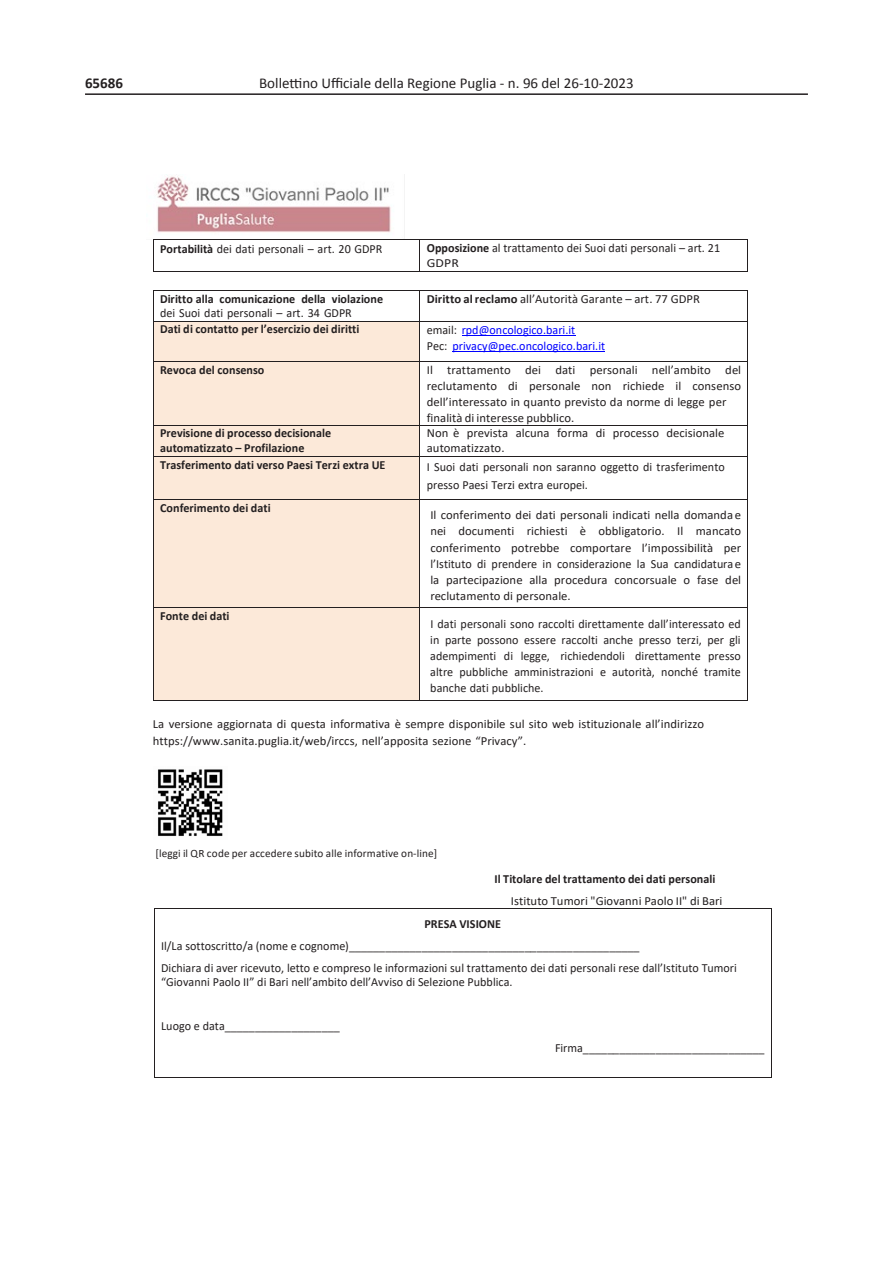
<style>
.page{position:relative;width:893px;height:1263px;background:#fff}
.page>*{position:absolute;margin:0;border:0;box-sizing:border-box;transform-origin:0 0}
.t1{font:15px "Calibri";color:#231f20}
.t2{font:700 15px "Calibri";color:#231f20}
.t3{font:12.45px/16px "Calibri";letter-spacing:.005em;color:#231f20}
.t4{font:700 12.45px/14.5px "Calibri";letter-spacing:.005em;color:#231f20}
.t5{font:12.45px/16px "Calibri";color:#00f}
.t6{font:11.25px "Calibri";letter-spacing:.01em;color:#231f20}
.s1{font-weight:700}
.s2{font-weight:400}
.s3{color:#231f20}
</style>
<div class="page">
<hr style="left:85px;top:93px;width:723px;height:2px;background:#231f20">
<img style="left:157px;top:175px;width:248px;height:64px">
<hr style="left:153px;top:239px;width:267px;height:1px;background:#231f20">
<hr style="left:420px;top:239px;width:327px;height:1px;background:#231f20">
<hr style="left:153px;top:240px;width:1px;height:31px;background:#231f20">
<hr style="left:153px;top:271px;width:267px;height:1px;background:#231f20">
<hr style="left:420px;top:240px;width:1px;height:31px;background:#231f20">
<hr style="left:420px;top:271px;width:327px;height:1px;background:#231f20">
<hr style="left:747px;top:240px;width:1px;height:31px;background:#231f20">
<hr style="left:153px;top:290px;width:267px;height:1px;background:#231f20">
<hr style="left:420px;top:290px;width:327px;height:1px;background:#231f20">
<hr style="left:153px;top:290px;width:1px;height:31px;background:#231f20">
<hr style="left:420px;top:290px;width:1px;height:31px;background:#231f20">
<hr style="left:747px;top:290px;width:1px;height:31px;background:#231f20">
<div style="left:153px;top:322px;width:267px;height:40px;background:#fce9d9"></div>
<hr style="left:462px;top:335px;width:113px;height:1px;background:#00f">
<hr style="left:452px;top:351px;width:153px;height:1px;background:#00f">
<hr style="left:153px;top:321px;width:267px;height:1px;background:#231f20">
<hr style="left:420px;top:321px;width:327px;height:1px;background:#231f20">
<hr style="left:153px;top:322px;width:1px;height:40px;background:#231f20">
<hr style="left:420px;top:322px;width:1px;height:40px;background:#231f20">
<hr style="left:747px;top:322px;width:1px;height:40px;background:#231f20">
<div style="left:153px;top:362px;width:267px;height:63px;background:#fce9d9"></div>
<hr style="left:153px;top:362px;width:267px;height:1px;background:#231f20">
<hr style="left:420px;top:362px;width:327px;height:1px;background:#231f20">
<hr style="left:153px;top:362px;width:1px;height:63px;background:#231f20">
<hr style="left:420px;top:362px;width:1px;height:63px;background:#231f20">
<hr style="left:747px;top:362px;width:1px;height:63px;background:#231f20">
<div style="left:153px;top:425px;width:267px;height:31px;background:#fce9d9"></div>
<hr style="left:153px;top:425px;width:267px;height:1px;background:#231f20">
<hr style="left:420px;top:425px;width:327px;height:1px;background:#231f20">
<hr style="left:153px;top:425px;width:1px;height:31px;background:#231f20">
<hr style="left:420px;top:425px;width:1px;height:31px;background:#231f20">
<hr style="left:747px;top:425px;width:1px;height:31px;background:#231f20">
<div style="left:153px;top:457px;width:267px;height:42px;background:#fce9d9"></div>
<hr style="left:153px;top:456px;width:267px;height:1px;background:#231f20">
<hr style="left:420px;top:456px;width:327px;height:1px;background:#231f20">
<hr style="left:153px;top:457px;width:1px;height:42px;background:#231f20">
<hr style="left:420px;top:457px;width:1px;height:42px;background:#231f20">
<hr style="left:747px;top:457px;width:1px;height:42px;background:#231f20">
<div style="left:153px;top:500px;width:267px;height:108px;background:#fce9d9"></div>
<hr style="left:153px;top:499px;width:267px;height:1px;background:#231f20">
<hr style="left:420px;top:499px;width:327px;height:1px;background:#231f20">
<hr style="left:153px;top:500px;width:1px;height:108px;background:#231f20">
<hr style="left:420px;top:500px;width:1px;height:108px;background:#231f20">
<hr style="left:747px;top:500px;width:1px;height:108px;background:#231f20">
<div style="left:153px;top:608px;width:267px;height:92px;background:#fce9d9"></div>
<hr style="left:153px;top:608px;width:267px;height:1px;background:#231f20">
<hr style="left:420px;top:608px;width:327px;height:1px;background:#231f20">
<hr style="left:153px;top:608px;width:1px;height:92px;background:#231f20">
<hr style="left:153px;top:700px;width:267px;height:1px;background:#231f20">
<hr style="left:420px;top:608px;width:1px;height:92px;background:#231f20">
<hr style="left:420px;top:700px;width:327px;height:1px;background:#231f20">
<hr style="left:747px;top:608px;width:1px;height:92px;background:#231f20">
<hr style="left:155px;top:908px;width:616px;height:1px;background:#231f20">
<hr style="left:154px;top:909px;width:1px;height:168px;background:#231f20">
<hr style="left:155px;top:1077px;width:616px;height:1px;background:#231f20">
<hr style="left:771px;top:909px;width:1px;height:168px;background:#231f20">
<img style="left:158px;top:769px;width:65px;height:67px">
<p class="t2" style="left:85px;top:72px;width:40px">65686</p>
<p class="t1" style="left:259px;top:74px;width:376px">Bollettino Ufficiale della Regione Puglia - n. 96 del 26-10-2023</p>
<p class="t3" style="left:160px;top:240px;width:224px"><span class="s1">Portabilità</span> dei dati personali – art. 20 GDPR</p>
<p class="t3" style="left:427px;top:241px;width:295px;line-height:14.4px"><span class="s1">Opposizione</span> al trattamento dei Suoi dati personali – art. 21<br>GDPR</p>
<p class="t4" style="left:160px;top:291px;width:225px">Diritto alla comunicazione della violazione <span class="s2">dei Suoi dati personali – art. 34 GDPR</span></p>
<p class="t3" style="left:427px;top:290px;width:275px"><span class="s1">Diritto al reclamo</span> all’Autorità Garante – art. 77 GDPR</p>
<p class="t4" style="left:160px;top:322px;width:201px">Dati di contatto per l’esercizio dei diritti</p>
<p class="t5" style="left:427px;top:321px;width:180px"><span class="s3">email:</span> rpd@oncologico.bari.it<br><span class="s3">Pec:</span> privacy@pec.oncologico.bari.it</p>
<p class="t4" style="left:160px;top:363px;width:106px">Revoca del consenso</p>
<p class="t3" style="left:427px;top:362px;width:316px">Il trattamento dei dati personali nell’ambito del reclutamento di personale non richiede il consenso dell’interessato in quanto previsto da norme di legge per finalità di interesse pubblico.</p>
<p class="t4" style="left:160px;top:425px;width:172px;line-height:15.1px">Previsione di processo decisionale automatizzato – Profilazione</p>
<p class="t3" style="left:427px;top:425px;width:299px;line-height:15.3px">Non è prevista alcuna forma di processo decisionale automatizzato.</p>
<p class="t4" style="left:160px;top:457px;width:227px">Trasferimento dati verso Paesi Terzi extra UE</p>
<p class="t3" style="left:427px;top:457px;width:300px;line-height:18.3px">I Suoi dati personali non saranno oggetto di trasferimento presso Paesi Terzi extra europei.</p>
<p class="t4" style="left:160px;top:500px;width:112px">Conferimento dei dati</p>
<p class="t3" style="left:430px;top:507px;width:312px;text-align:justify">Il conferimento dei dati personali indicati nella domanda e nei documenti richiesti è obbligatorio. Il mancato conferimento potrebbe comportare l’impossibilità per l’Istituto di prendere in considerazione la Sua candidatura e la partecipazione alla procedura concorsuale o fase del reclutamento di personale.</p>
<p class="t4" style="left:160px;top:608px;width:71px">Fonte dei dati</p>
<p class="t3" style="left:430px;top:615px;width:312px;text-align:justify">I dati personali sono raccolti direttamente dall’interessato ed in parte possono essere raccolti anche presso terzi, per gli adempimenti di legge, richiedendoli direttamente presso altre pubbliche amministrazioni e autorità, nonché tramite banche dati pubbliche.</p>
<p class="t3" style="left:153px;top:716px;width:553px">La versione aggiornata di questa informativa è sempre disponibile sul sito web istituzionale all’indirizzo https://www.sanita.puglia.it/web/irccs, nell’apposita sezione “Privacy”.</p>
<p class="t6" style="left:156px;top:846px;width:283px">[leggi il QR code per accedere subito alle informative on-line]</p>
<p class="t4" style="left:495px;top:871px;width:222px">Il Titolare del trattamento dei dati personali</p>
<p class="t3" style="left:511px;top:893px;width:213px">Istituto Tumori "Giovanni Paolo II" di Bari</p>
<p class="t4" style="left:424px;top:916px;width:78px">PRESA VISIONE</p>
<p class="t3" style="left:161px;top:937px;width:480px">Il/La sottoscritto/a (nome e cognome)________________________________________________</p>
<p class="t3" style="left:161px;top:959px;width:577px">Dichiara di aver ricevuto, letto e compreso le informazioni sul trattamento dei dati personali rese dall’Istituto Tumori</p>
<p class="t3" style="left:161px;top:974px;width:353px">“Giovanni Paolo II” di Bari nell’ambito dell’Avviso di Selezione Pubblica.</p>
<p class="t3" style="left:161px;top:1017px;width:180px">Luogo e data___________________</p>
<p class="t3" style="left:555px;top:1039px;width:211px">Firma______________________________</p>
</div>
